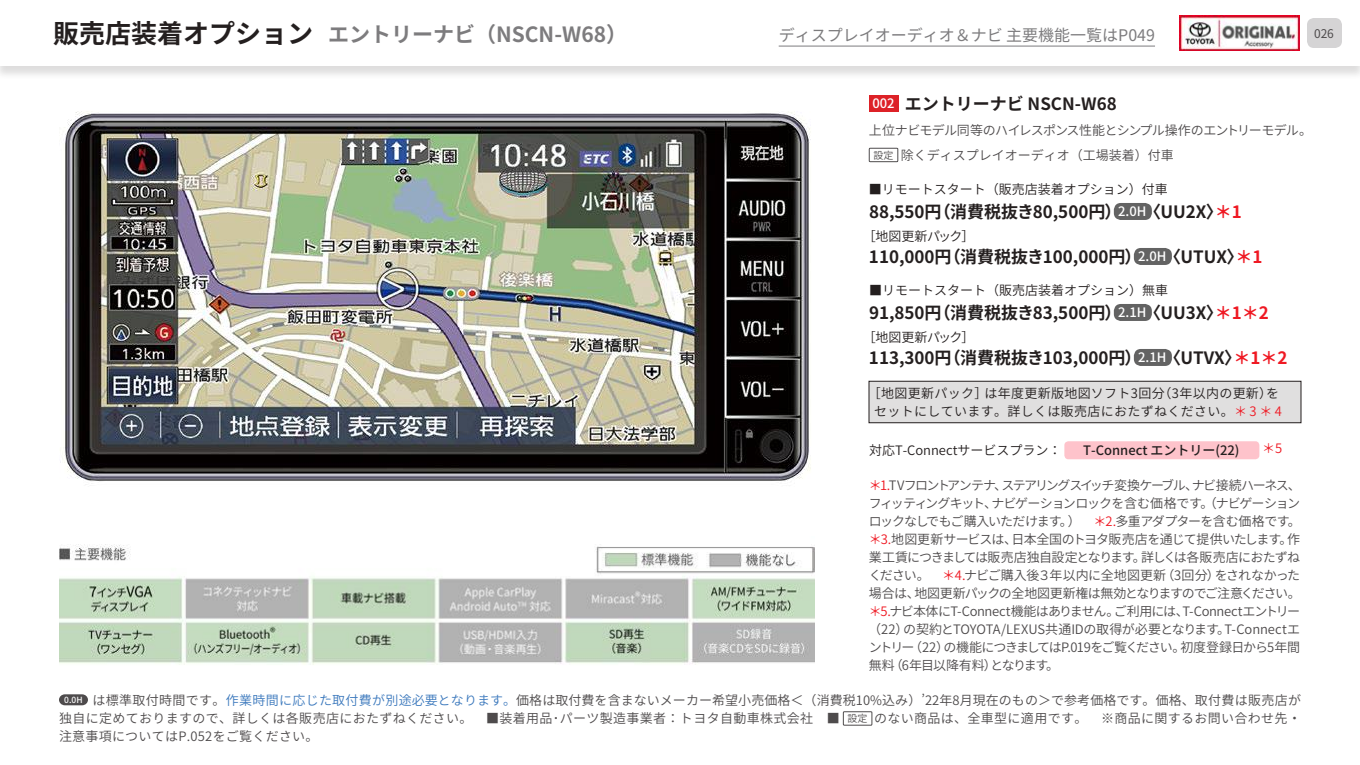
<style>
.page{position:relative;width:1360px;height:765px;background:#fff}
.page>*{position:absolute;margin:0;border:0;box-sizing:border-box;transform-origin:0 0}
.t1{font:700 21px "Noto Sans CJ Kjp";color:#7d7c7e}
.t2{font:700 17px "Noto Sans CJ Kjp";color:#241f1f}
.t3{font:16px "Noto Sans CJ Kjp";color:#7d7c7e}
.t4{font:600 13px/18px "Noto Sans CJ Kjp";letter-spacing:-.04em;color:#4e4b4c;text-align:justify}
.t5{font:600 13px "Noto Sans CJ Kjp";color:#241f1f}
.t6{font:600 13px/18px "Noto Sans CJ Kjp";letter-spacing:.025em;color:#241f1f;text-align:center}
.t7{font:600 13px/25px "Noto Sans CJ Kjp";letter-spacing:-.015em;color:#4e4b4c}
.t8{font:500 13px "Noto Sans CJ Kjp";color:#241f1f}
.t9{font:600 13px "Noto Sans CJ Kjp";color:#ef1923}
.t10{font:12px "Noto Sans CJ Kjp";color:#4e4b4c}
.s1{font-size:26px;color:#241f1f}
.s2{font-weight:500;font-size:13px;color:#fff}
.s3{font-size:10px}
.s4{color:#ef1923}
.s5{color:#3c79bd}
</style>
<div class="page">
<img style="left:59px;top:544px;width:756px;height:121px">
<img style="left:60px;top:111px;width:751px;height:371px">
<svg style="left:59px;top:694px;width:29px;height:11px"></svg>
<div style="left:843px;top:711px;width:29px;height:14px;border:1px solid #4e4b4c"></div>
<div style="left:869px;top:381px;width:432px;height:42px;background:#e0dfdf"></div>
<div style="left:869px;top:381px;width:432px;height:42px;border:1px solid #241f1f"></div>
<div style="left:1114px;top:203px;width:38px;height:17px;background:#636363;border-radius:7px"></div>
<div style="left:1134px;top:248px;width:38px;height:17px;background:#636363;border-radius:7px"></div>
<div style="left:1114px;top:304px;width:38px;height:17px;background:#636363;border-radius:7px"></div>
<div style="left:1134px;top:349px;width:38px;height:17px;background:#636363;border-radius:7px"></div>
<div style="left:869px;top:95px;width:29px;height:17px;background:#dd2127"></div>
<div style="left:1064px;top:441px;width:195px;height:18px;background:#fec3cb;border-radius:4px"></div>
<div style="left:869px;top:148px;width:29px;height:14px;border:1px solid #4e4b4c"></div>
<div style="left:0;top:0;width:1360px;height:80px;background:#241f1f;opacity:.15"></div>
<div style="left:0;top:0;width:1360px;height:66px;background:#fff"></div>
<div style="left:1307px;top:18px;width:35px;height:30px;background:#d5d4d5;border-radius:7px"></div>
<img style="left:1179px;top:16px;width:121px;height:34px">
<hr style="left:779px;top:46px;width:376px;height:1px;background:#7d7c7e">
<h1 class="t1" style="left:53px;top:23px;width:576px"><span class="s1">販売店装着オプション</span> エントリーナビ（NSCN-W68）</h1>
<p class="t3" style="left:779px;top:26px;width:378px">ディスプレイオーディオ＆ナビ 主要機能一覧はP049</p>
<p class="t10" style="left:1314px;top:26px;width:21px">026</p>
<h2 class="t2" style="left:872px;top:94px;width:246px"><span class="s2">002</span> エントリーナビ NSCN-W68</h2>
<p class="t7" style="left:874px;top:118px;width:440px;text-indent:-5px">上位ナビモデル同等のハイレスポンス性能とシンプル操作のエントリーモデル。<span class="s3">設定</span> 除くディスプレイオーディオ（工場装着）付車</p>
<p class="t5" style="left:869px;top:182px;width:300px">■リモートスタート（販売店装着オプション）付車</p>
<h2 class="t2" style="left:869px;top:202px;width:374px">88,550円（消費税抜き80,500円）<span class="s2">2.0H</span>〈UU2X〉<span class="s4">＊1</span></h2>
<p class="t5" style="left:863px;top:229px;width:113px">［地図更新パック］</p>
<h2 class="t2" style="left:869px;top:247px;width:395px">110,000円（消費税抜き100,000円）<span class="s2">2.0H</span>〈UTUX〉<span class="s4">＊1</span></h2>
<p class="t5" style="left:869px;top:283px;width:300px">■リモートスタート（販売店装着オプション）無車</p>
<h2 class="t2" style="left:869px;top:303px;width:401px">91,850円（消費税抜き83,500円）<span class="s2">2.1H</span>〈UU3X〉<span class="s4">＊1＊2</span></h2>
<p class="t5" style="left:863px;top:330px;width:113px">［地図更新パック］</p>
<h2 class="t2" style="left:869px;top:348px;width:420px">113,300円（消費税抜き103,000円）<span class="s2">2.1H</span>〈UTVX〉<span class="s4">＊1＊2</span></h2>
<p class="t6" style="left:868px;top:384px;width:416px">［地図更新パック］は年度更新版地図ソフト3回分（3年以内の更新）をセットにしています。詳しくは販売店におたずねください。<span class="s4">＊ 3 ＊ 4</span></p>
<p class="t5" style="left:869px;top:443px;width:194px">対応T-Connectサービスプラン：</p>
<p class="t8" style="left:1083px;top:443px;width:158px">T-Connect エントリー(22)</p>
<p class="t9" style="left:1262px;top:441px;width:22px">＊5</p>
<p class="t4" style="left:868px;top:477px;width:446px;text-align:left"><span class="s4">＊1.</span>TVフロントアンテナ、ステアリングスイッチ変換ケーブル、ナビ接続ハーネス、フィッティングキット、ナビゲーションロックを含む価格です。（ナビゲーションロックなしでもご購入いただけます。）　<span class="s4">＊2.</span>多重アダプターを含む価格です。　<span class="s4">＊3.</span>地図更新サービスは、日本全国のトヨタ販売店を通じて提供いたします。作業工賃につきましては販売店独自設定となります。詳しくは各販売店におたずねください。　<span class="s4">＊4.</span>ナビご購入後３年以内に全地図更新（3回分）をされなかった場合は、地図更新パックの全地図更新権は無効となりますのでご注意ください。<span class="s4">＊5.</span>ナビ本体にT-Connect機能はありません。ご利用には、T-Connectエントリー（22）の契約とTOYOTA/LEXUS共通IDの取得が必要となります。T-Connectエントリー（22）の機能につきましてはP.019をご覧ください。初度登録日から5年間無料（6年目以降有料）となります。 　</p>
<p class="t4" style="left:59px;top:691px;width:1244px;text-indent:5px"><sup>0.0H</sup> は標準取付時間です。<span class="s5">作業時間に応じた取付費が別途必要となります。</span>価格は取付費を含まないメーカー希望小売価格＜（消費税10%込み）’22年8月現在のもの＞で参考価格です。価格、取付費は販売店が独自に定めておりますので、詳しくは各販売店におたずねください。　■装着用品･パーツ製造事業者：トヨタ自動車株式会社　■ <span class="s3">設定</span> のない商品は、全車型に適用です。　※商品に関するお問い合わせ先・注意事項についてはP.052をご覧ください。</p>
</div>
